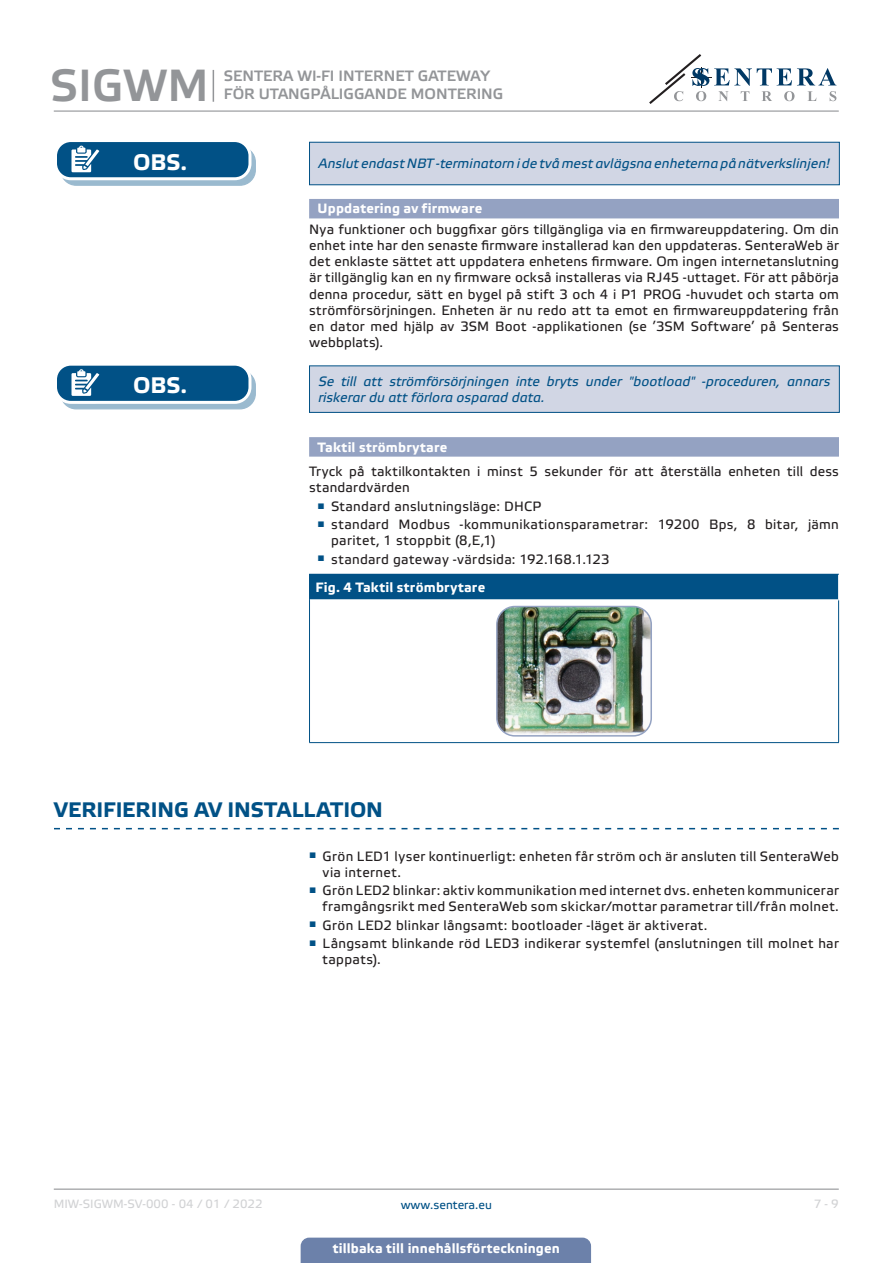
<style>
.page{position:relative;width:893px;height:1263px;background:#fff}
.page>*{position:absolute;margin:0;border:0;box-sizing:border-box;transform-origin:0 0}
.t1{font:45px "Etelka Medium Pro";color:#939598}
.t2{font:700 22.5px "Etelka Text Pro";letter-spacing:-.005em;color:#fff}
.t3{font:700 21px "Etelka Text Pro";color:#015186}
.t4{font:15px/18px "Etelka Medium Pro";color:#939598}
.Numbering{font:13.5px/16.2px "Etelka Text Pro";letter-spacing:.025em;color:#231f20}
.attention{font:italic 13.5px/16.2px "Etelka Text Pro";letter-spacing:.01em;color:#015186}
.body{font:13.5px/16.2px "Etelka Text Pro";letter-spacing:.015em;color:#231f20}
.table_text{font:700 13.5px "Etelka Text Pro";letter-spacing:.01em;color:#fff}
.Number-roman{font:700 13.5px "Etelka Text Pro";letter-spacing:.015em;color:#fff}
.t5{font:12px "Etelka Text Pro";color:#d1d2d4}
.t6{font:12px "Etelka Text Pro";color:#015186}
</style>
<div class="page">
<hr style="left:54px;top:111px;width:785px;height:1px;background:#939598">
<hr style="left:54px;top:1188px;width:785px;height:2px;background:#939598">
<svg style="left:649px;top:54px;width:187px;height:50px"></svg>
<div style="left:301px;top:1237px;width:290px;height:26px;background:#6c81aa"></div>
<hr style="left:213px;top:70px;width:1px;height:32px;background:#939598">
<div style="left:309px;top:199px;width:530px;height:19px;background:#94a2c2"></div>
<div style="left:309px;top:437px;width:530px;height:20px;background:#94a2c2"></div>
<svg style="left:54px;top:828px;width:785px;height:1px"></svg>
<div style="left:309px;top:142px;width:530px;height:43px;background:#d1d6e4"></div>
<div style="left:309px;top:142px;width:531px;height:43px;border:1px solid #015186"></div>
<svg style="left:61px;top:147px;width:194px;height:38px"></svg>
<div style="left:60px;top:146px;width:196px;height:40px;border:1px solid #015186;border-radius:15px"></div>
<div style="left:56px;top:141px;width:194px;height:38px;background:#015186;border-radius:15px"></div>
<div style="left:54px;top:139px;width:197px;height:41px;border:3px solid #fff;border-radius:15px"></div>
<svg style="left:71px;top:146px;width:34px;height:34px"></svg>
<div style="left:309px;top:366px;width:530px;height:46px;background:#d1d6e4"></div>
<div style="left:309px;top:365px;width:531px;height:48px;border:1px solid #015186"></div>
<div style="left:61px;top:370px;width:194px;height:39px;background:#9abacf;border-radius:15px"></div>
<div style="left:60px;top:370px;width:196px;height:39px;border:1px solid #015186;border-radius:15px"></div>
<div style="left:56px;top:364px;width:194px;height:38px;background:#015186;border-radius:15px"></div>
<div style="left:54px;top:363px;width:197px;height:41px;border:3px solid #fff;border-radius:15px"></div>
<svg style="left:71px;top:369px;width:34px;height:34px"></svg>
<div style="left:309px;top:574px;width:530px;height:26px;background:#015186"></div>
<hr style="left:309px;top:600px;width:1px;height:142px;background:#015186">
<hr style="left:838px;top:600px;width:1px;height:142px;background:#015186">
<hr style="left:309px;top:742px;width:530px;height:1px;background:#015186">
<svg style="left:838px;top:575px;width:1px;height:24px"></svg>
<hr style="left:310px;top:599px;width:529px;height:1px;background:#fff">
<img style="left:499px;top:606px;width:152px;height:128px">
<div style="left:496px;top:606px;width:156px;height:131px;border:2px solid #94a2c2;border-radius:18px"></div>
<h1 class="t1" style="left:50px;top:61px;width:160px">SIGWM</h1>
<p class="t4" style="left:224px;top:67px;width:281px">SENTERA WI-FI INTERNET GATEWAY<br>FÖR UTANGPÅLIGGANDE MONTERING</p>
<p class="t2" style="left:133px;top:149px;width:56px">OBS.</p>
<p class="attention" style="left:318px;top:156px;width:514px">Anslut endast NBT -terminatorn i de två mest avlägsna enheterna på nätverkslinjen!</p>
<p class="Number-roman" style="left:318px;top:201px;width:166px">Uppdatering av firmware</p>
<p class="Numbering" style="left:309px;top:222px;width:531px;text-align:justify">Nya funktioner och buggfixar görs tillgängliga via en firmwareuppdatering. Om din enhet inte har den senaste firmware installerad kan den uppdateras. SenteraWeb är det enklaste sättet att uppdatera enhetens firmware. Om ingen internetanslutning är tillgänglig kan en ny firmware också installeras via RJ45 -uttaget. För att påbörja denna procedur, sätt en bygel på stift 3 och 4 i P1 PROG -huvudet och starta om strömförsörjningen. Enheten är nu redo att ta emot en firmwareuppdatering från en dator med hjälp av 3SM Boot -applikationen (se ’3SM Software’ på Senteras webbplats).</p>
<p class="attention" style="left:318px;top:374px;width:514px">Se till att strömförsörjningen inte bryts under "bootload" -proceduren, annars riskerar du att förlora osparad data.</p>
<p class="t2" style="left:133px;top:373px;width:56px">OBS.</p>
<p class="Number-roman" style="left:318px;top:439px;width:131px">Taktil strömbrytare</p>
<p class="body" style="left:309px;top:464px;width:531px">Tryck på taktilkontakten i minst 5 sekunder för att återställa enheten till dess standardvärden</p>
<p class="Numbering" style="left:318px;top:499px;width:225px"><sup>■</sup> Standard anslutningsläge: DHCP</p>
<p class="Numbering" style="left:331px;top:517px;width:509px;text-indent:-13px"><sup>■</sup> standard Modbus -kommunikationsparametrar: 19200 Bps, 8 bitar, jämn paritet, 1 stoppbit (8,E,1)</p>
<p class="Numbering" style="left:318px;top:552px;width:294px"><sup>■</sup> standard gateway -värdsida: 192.168.1.123</p>
<p class="table_text" style="left:315px;top:580px;width:171px">Fig. 4 Taktil strömbrytare</p>
<p class="t3" style="left:54px;top:798px;width:330px">VERIFIERING AV INSTALLATION</p>
<p class="Numbering" style="left:323px;top:848px;width:518px;text-indent:-13px"><sup>■</sup> Grön LED1 lyser kontinuerligt: enheten får ström och är ansluten till SenteraWeb via internet.</p>
<p class="Numbering" style="left:309px;top:883px;width:531px;text-align:right"><sup>■</sup> Grön LED2 blinkar: aktiv kommunikation med internet dvs. enheten kommunicerar framgångsrikt med SenteraWeb som skickar/mottar parametrar till/från molnet.</p>
<p class="Numbering" style="left:309px;top:918px;width:400px"><sup>■</sup> Grön LED2 blinkar långsamt: bootloader -läget är aktiverat.</p>
<p class="Numbering" style="left:323px;top:936px;width:518px;text-indent:-13px"><sup>■</sup> Långsamt blinkande röd LED3 indikerar systemfel (anslutningen till molnet har tappats).</p>
<p class="t5" style="left:54px;top:1197px;width:210px">MIW-SIGWM-SV-000 - 04 / 01 / 2022</p>
<p class="t6" style="left:401px;top:1198px;width:93px">www.sentera.eu</p>
<p class="t5" style="left:814px;top:1197px;width:27px">7 - 9</p>
<p class="table_text" style="left:333px;top:1240px;width:229px">tillbaka till innehållsförteckningen</p>
</div>
